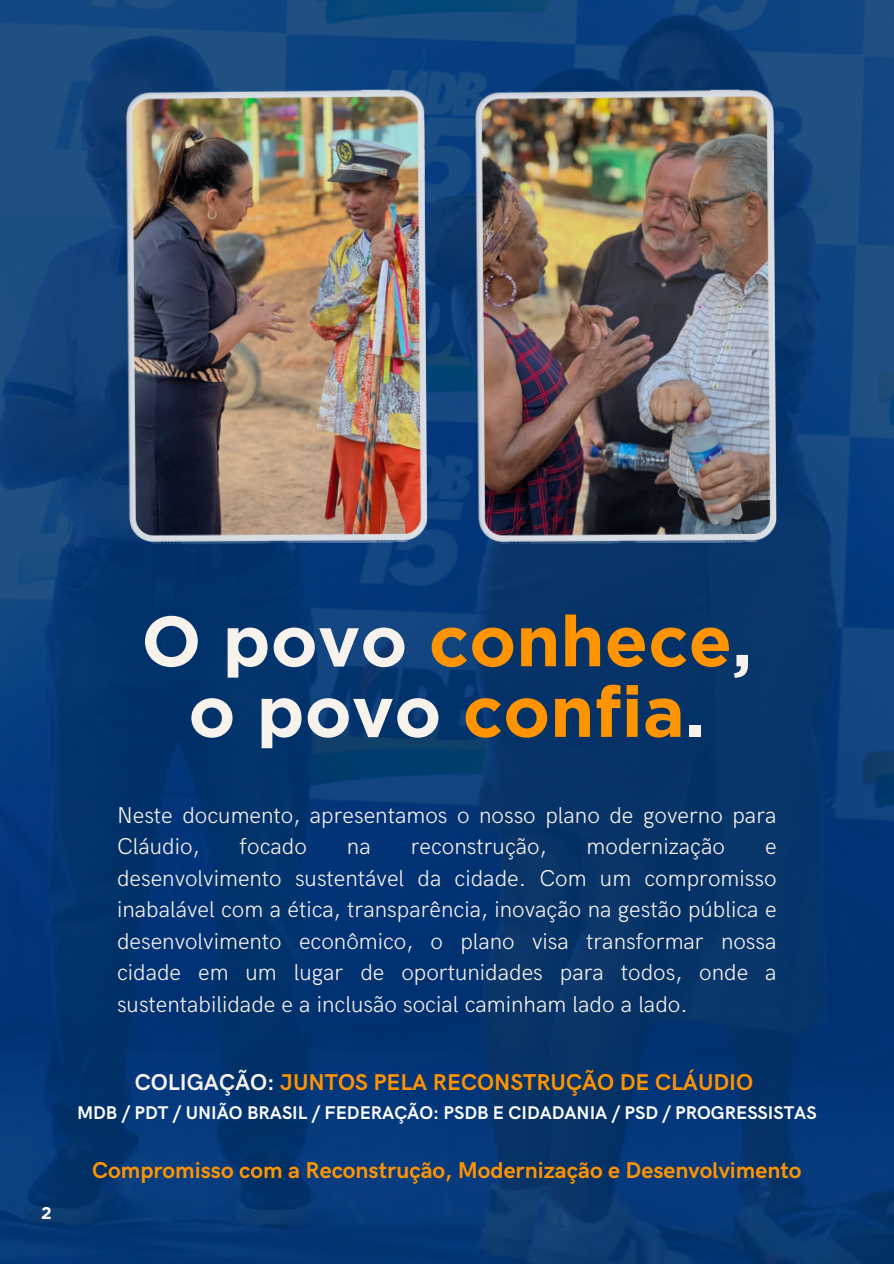
<style>
.page{position:relative;width:894px;height:1264px;background:#fff}
.page>*{position:absolute;margin:0;border:0;box-sizing:border-box;transform-origin:0 0}
.t1{font:700 70.8px "Gotham";color:#ff9300}
.t2{font:700 70.8px "Gotham";color:#f8f2ed}
.t3{font:300 22.95px/31.5px "HK Grotesk";color:#f8f2ed}
.t4{font:700 22.95px "HK Grotesk";color:#ff9300}
.t5{font:700 18.45px "HK Grotesk";color:#fff}
.t6{font:700 16.95px "Gotham";color:#fff}
.s1{color:#f8f2ed}
.s2{color:#ff9300}
</style>
<div class="page">
<img style="left:0;top:0;width:893px;height:1262px">
<img style="left:117px;top:89px;width:310px;height:455px">
<img style="left:466px;top:89px;width:310px;height:455px">
<p class="t6" style="left:41px;top:1202px;width:12px">2</p>
<p class="t1" style="left:141px;top:598px;width:612px"><span class="s1">O povo</span> conhece<span class="s1">,</span></p>
<p class="t2" style="left:188px;top:669px;width:518px">o povo <span class="s2">confia</span>.</p>
<p class="t3" style="left:117px;top:800px;width:660px">Neste documento, apresentamos o nosso plano de governo para<br>Cláudio,</p>
<p class="t3" style="left:239px;top:831px;width:69px">focado</p>
<p class="t3" style="left:347px;top:831px;width:25px">na</p>
<p class="t3" style="left:410px;top:831px;width:137px">reconstrução,</p>
<p class="t3" style="left:586px;top:831px;width:140px">modernização</p>
<p class="t3" style="left:117px;top:831px;width:660px;text-align:justify;text-indent:647px">e desenvolvimento sustentável da cidade. Com um compromisso inabalável com a ética, transparência, inovação na gestão pública e desenvolvimento econômico, o plano visa transformar nossa cidade em um lugar de oportunidades para todos, onde a sustentabilidade e a inclusão social caminham lado a lado.</p>
<h1 class="t4" style="left:135px;top:1069px;width:619px"><span class="s1">COLIGAÇÃO:</span> JUNTOS PELA RECONSTRUÇÃO DE CLÁUDIO</h1>
<p class="t5" style="left:77px;top:1101px;width:741px">MDB / PDT / UNIÃO BRASIL / FEDERAÇÃO: PSDB E CIDADANIA / PSD / PROGRESSISTAS</p>
<h3 class="t4" style="left:92px;top:1157px;width:710px">Compromisso com a Reconstrução, Modernização e Desenvolvimento</h3>
</div>
